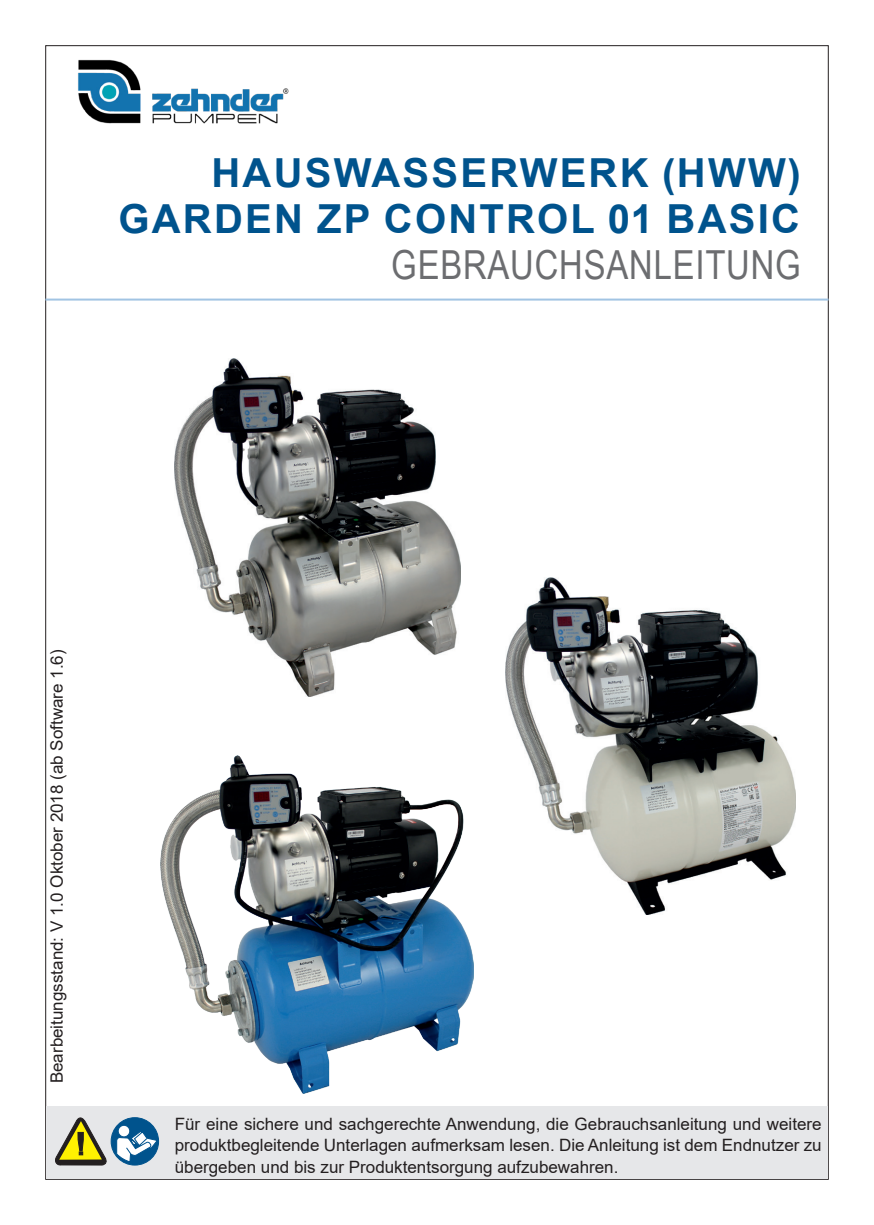
<style>
.page{position:relative;width:874px;height:1225px;background:#fff}
.page>*{position:absolute;margin:0;border:0;box-sizing:border-box;transform-origin:0 0}
.t1{font:700 40px/46px "Arial";letter-spacing:.055em;color:#00538d;text-align:right}
.t2{font:40px "Arial Narrow";letter-spacing:.02em;color:#6c6d70}
.t3{font:17px/21.2px "Arial";color:#231f20;text-align:justify}
</style>
<div class="page">
<hr style="left:45px;top:298px;width:783px;height:2px;background:#a1c4e3">
<img style="left:78px;top:59px;width:211px;height:65px">
<img style="left:161px;top:755px;width:312px;height:338px">
<img style="left:174px;top:359px;width:286px;height:337px">
<img style="left:505px;top:577px;width:289px;height:337px">
<div style="left:46px;top:1106px;width:135px;height:72px;background:#e6e7e9"></div>
<svg style="left:55px;top:1117px;width:51px;height:48px"></svg>
<div style="left:169px;top:1106px;width:658px;height:72px;background:#e6e7e9"></div>
<div style="left:111px;top:1117px;width:47px;height:48px;background:#00538d;border-radius:50%"></div>
<div style="left:111px;top:1117px;width:48px;height:48px;border:1px solid #00538d;border-radius:50%"></div>
<div style="left:118px;top:1125px;width:12px;height:11px;background:#fff;border-radius:50%"></div>
<div style="left:118px;top:1125px;width:12px;height:12px;border:1px solid #00538d;border-radius:50%"></div>
<svg style="left:116px;top:1131px;width:41px;height:31px"></svg>
<h1 class="t1" style="left:118px;top:151px;width:683px">HAUSWASSERWERK (HWW)<br>GARDEN ZP CONTROL 01 BASIC</h1>
<h1 class="t2" style="left:391px;top:236px;width:411px">GEBRAUCHSANLEITUNG</h1>
<p class="t3" style="left:46px;top:1083px;width:435px;rotate:-90deg">Bearbeitungsstand: V 1.0 Oktober 2018 (ab Software 1.6)</p>
<p class="t3" style="left:175px;top:1113px;width:648px">Für eine sichere und sachgerechte Anwendung, die Gebrauchsanleitung und weitere produktbegleitende Unterlagen aufmerksam lesen. Die Anleitung ist dem Endnutzer zu übergeben und bis zur Produktentsorgung aufzubewahren.</p>
</div>
